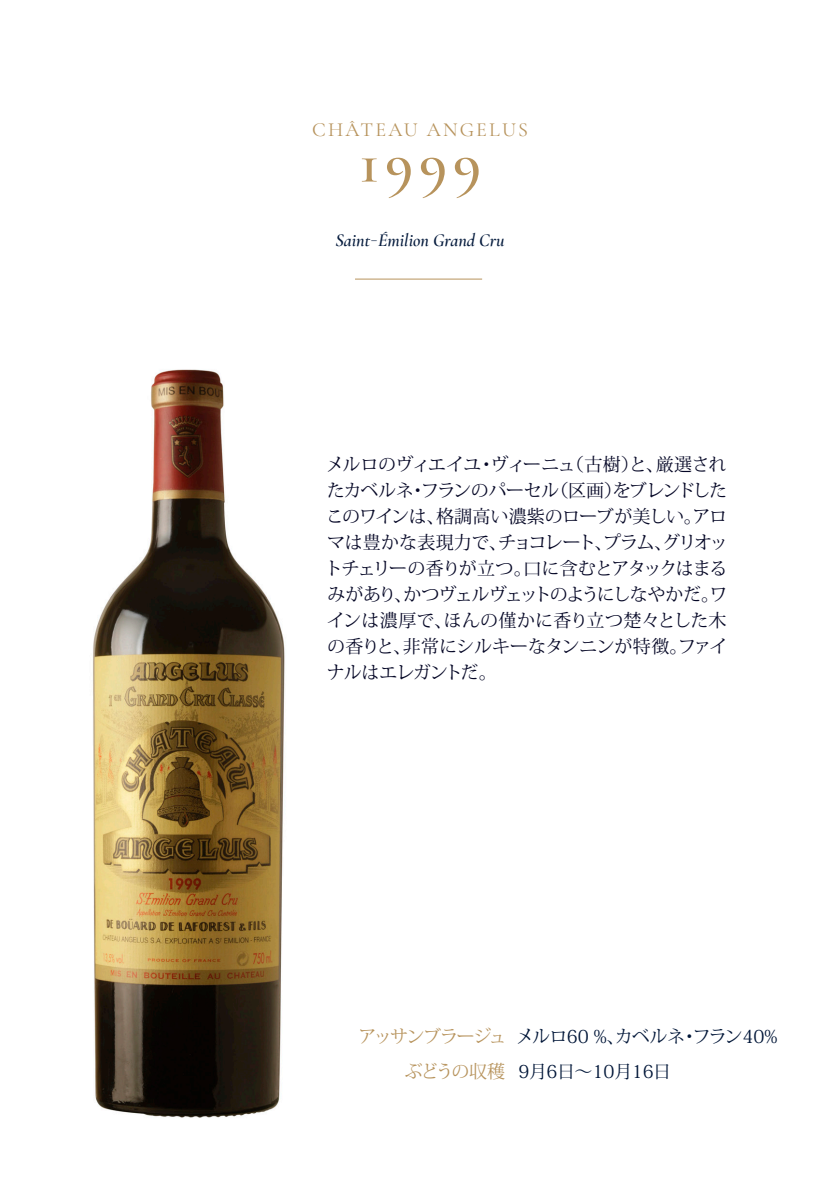
<style>
.page{position:relative;width:840px;height:1191px;background:#fff}
.page>*{position:absolute;margin:0;border:0;box-sizing:border-box;transform-origin:0 0}
.t1{font:600 60px "Cormorant Garamond";color:#b7935c}
.t2{font:20px "Cormorant Garamond";letter-spacing:.11em;color:#b7935c}
.t3{font:18px/26px "Koz Min Pr 6 N";letter-spacing:-.01em;color:#050726;text-align:justify}
.t4{font:18px "Koz Min Pr 6 N";letter-spacing:-.03em;color:#011638}
.t5{font:italic 600 18px "Cormorant Garamond";color:#051b3d}
.t6{font:18px "Koz Min Pr 6 N";letter-spacing:-.09em;color:#b7935c}
.s1{font-family:"Halcom";font-weight:300;font-style:normal}
</style>
<div class="page">
<img style="left:93px;top:369px;width:192px;height:749px">
<hr style="left:355px;top:279px;width:127px;height:1px;background:#b7935c">
<p class="t2" style="left:312px;top:117px;width:217px">CHÂTEAU ANGELUS</p>
<p class="t1" style="left:359px;top:125px;width:123px">1999</p>
<p class="t5" style="left:335px;top:229px;width:171px">Saint<span class="s1">-</span>Émilion Grand Cru</p>
<p class="t3" style="left:324px;top:451px;width:404px">メルロのヴィエイユ・ヴィーニュ（古樹）と、厳選されたカベルネ・フランのパーセル（区画）をブレンドしたこのワインは、格調高い濃紫のローブが美しい。アロマは豊かな表現力で、チョコレート、プラム、グリオットチェリーの香りが立つ。口に含むとアタックはまるみがあり、かつヴェルヴェットのようにしなやかだ。ワインは濃厚で、ほんの僅かに香り立つ楚々とした木の香りと、非常にシルキーなタンニンが特徴。ファイナルはエレガントだ。</p>
<p class="t6" style="left:358px;top:1026px;width:150px">アッサンブラージュ</p>
<p class="t6" style="left:404px;top:1061px;width:102px">ぶどうの収穫</p>
<p class="t4" style="left:515px;top:1026px;width:263px">メルロ60 %、カベルネ・フラン40%</p>
<p class="t4" style="left:518px;top:1060px;width:154px">9月6日〜10月16日</p>
</div>
